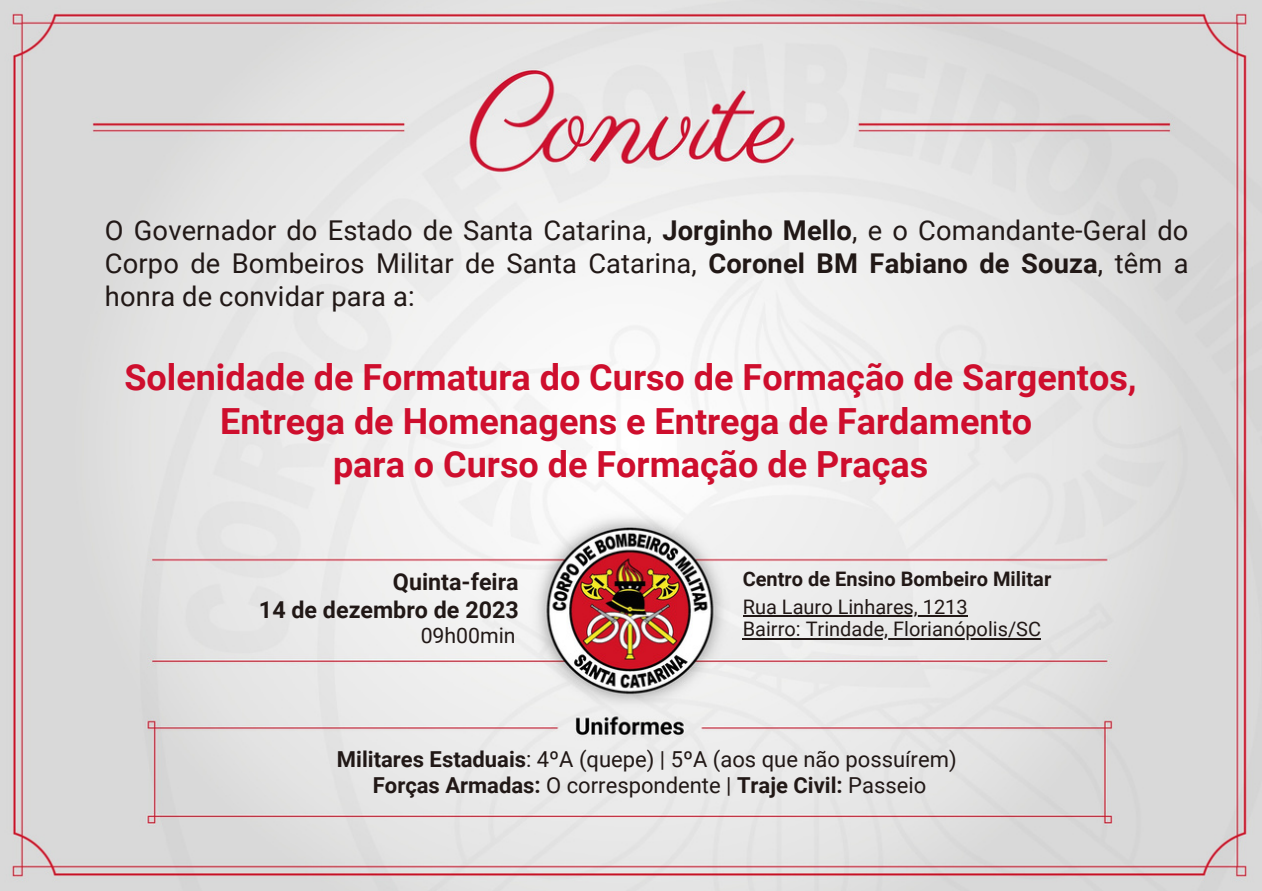
<style>
.page{position:relative;width:1262px;height:891px;background:#fff}
.page>*{position:absolute;margin:0;border:0;box-sizing:border-box;transform-origin:0 0}
.t1{font:700 36px/43.6px "Roboto";color:#ce0e2d;text-align:center}
.t2{font:27.2px/33px "Roboto";letter-spacing:.005em;color:#211816;text-align:justify}
.t3{font:700 23.2px "Roboto";color:#211816}
.t4{font:22px "Roboto";color:#211816}
.t5{font:700 22px "Roboto";color:#211816}
.t6{font:21.2px "Roboto";color:#211816}
.t7{font:20px "Roboto";color:#211816}
.t8{font:700 20px "Roboto";color:#211816}
.s1{font-weight:700}
.s2{font-weight:400}
</style>
<div class="page">
<img style="left:0;top:0;width:1261px;height:891px">
<hr style="left:742px;top:615px;width:225px;height:2px;background:#211816">
<hr style="left:742px;top:638px;width:299px;height:1px;background:#211816">
<p class="t2" style="left:105px;top:214px;width:1085px">O Governador do Estado de Santa Catarina, <span class="s1">Jorginho Mello</span>, e o Comandante-Geral do Corpo de Bombeiros Militar de Santa Catarina, <span class="s1">Coronel BM Fabiano de Souza</span>, têm a honra de convidar para a:</p>
<p class="t1" style="left:124px;top:356px;width:1014px">Solenidade de Formatura do Curso de Formação de Sargentos,<br>Entrega de Homenagens e Entrega de Fardamento</p>
<p class="t1" style="left:333px;top:443px;width:597px">para o Curso de Formação de Praças</p>
<p class="t3" style="left:393px;top:568px;width:127px">Quinta-feira</p>
<p class="t3" style="left:259px;top:597px;width:261px">14 de dezembro de 2023</p>
<p class="t6" style="left:421px;top:624px;width:96px">09h00min</p>
<p class="t8" style="left:742px;top:567px;width:310px">Centro de Ensino Bombeiro Militar</p>
<p class="t7" style="left:742px;top:595px;width:226px">Rua Lauro Linhares, 1213</p>
<p class="t7" style="left:742px;top:618px;width:300px">Bairro: Trindade, Florianópolis/SC</p>
<p class="t4" style="left:337px;top:747px;width:621px"><span class="s1">Militares Estaduais</span>: 4ºA (quepe) | 5ºA (aos que não possuírem)</p>
<p class="t5" style="left:373px;top:773px;width:555px">Forças Armadas: <span class="s2">O correspondente |</span> Traje Civil: <span class="s2">Passeio</span></p>
</div>
